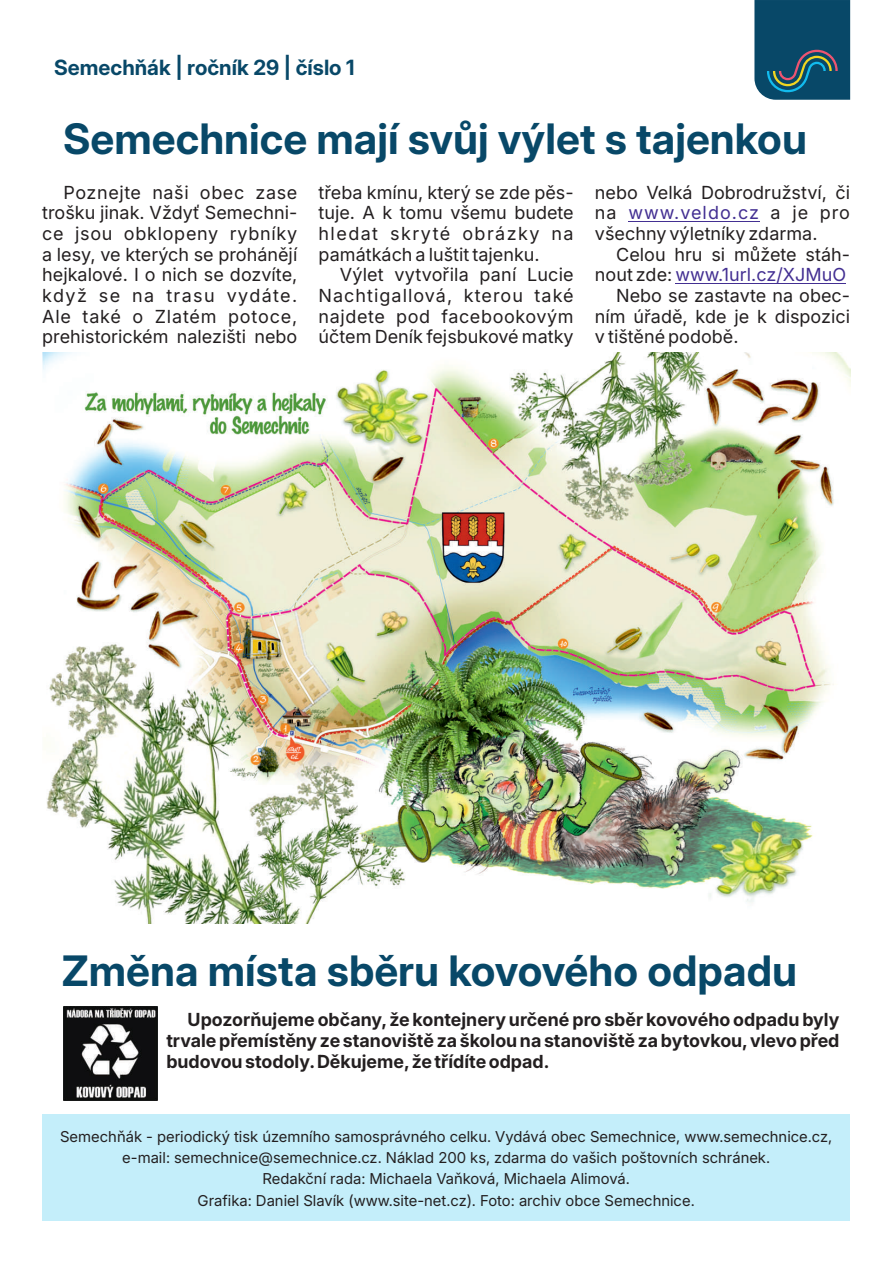
<style>
.page{position:relative;width:893px;height:1263px;background:#fff}
.page>*{position:absolute;margin:0;border:0;box-sizing:border-box;transform-origin:0 0}
.t1{font:700 42px "Inter 28 pt";color:#084868}
.t2{font:700 21px "Inter 28 pt";color:#084868}
.t3{font:18px/20.7px "Inter";color:#231f20;text-align:justify}
.t4{font:700 18px/20.7px "Inter 18 pt";color:#231f20;text-align:justify}
.t5{font:15px/21.5px "Inter 18 pt";color:#231f20;text-align:center}
.s1{color:#432f92}
</style>
<div class="page">
<div style="left:42px;top:1114px;width:808px;height:106px;background:#c4eefa"></div>
<svg style="left:754px;top:0;width:96px;height:100px;background:#17516c"></svg>
<hr style="left:628px;top:221px;width:132px;height:1px;background:#432f92">
<hr style="left:675px;top:283px;width:171px;height:1px;background:#432f92">
<img style="left:42px;top:353px;width:808px;height:571px">
<img style="left:63px;top:1006px;width:95px;height:94px">
<p class="t2" style="left:54px;top:55px;width:302px">Semechňák | ročník 29 | číslo 1</p>
<h1 class="t1" style="left:63px;top:114px;width:745px">Semechnice mají svůj výlet s tajenkou</h1>
<p class="t3" style="left:42px;top:182px;width:257px;text-indent:21px">Poznejte naši obec zase trošku jinak. Vždyť Semechni&shy;ce jsou obklopeny rybníky a lesy, ve kterých se prohánějí hejkalové. I o nich se dozvíte, když se na trasu vydáte.<br>Ale také o Zlatém potoce, prehistorickém nalezišti nebo</p>
<p class="t3" style="left:319px;top:182px;width:257px">třeba kmínu, který se zde pěs&shy;tuje. A k tomu všemu budete hledat skryté obrázky na památkách a luštit tajenku.</p>
<p class="t3" style="left:595px;top:182px;width:257px">nebo Velká Dobrodružství, či na <span class="s1">www.veldo.cz</span> a je pro všechny výletníky zdarma.</p>
<p class="t3" style="left:595px;top:244px;width:257px;text-align:right">Celou hru si můžete stáh&shy;nout zde: <span class="s1">www.1url.cz/XJMuO</span></p>
<p class="t3" style="left:319px;top:264px;width:257px;text-indent:21px">Výlet vytvořila paní Lucie Nachtigallová, kterou také najdete pod facebookovým účtem Deník fejsbukové matky</p>
<p class="t3" style="left:595px;top:285px;width:257px;text-indent:21px">Nebo se zastavte na obec&shy;ním úřadě, kde je k dispozici v tištěné podobě.</p>
<h1 class="t1" style="left:62px;top:945px;width:737px">Změna místa sběru kovového odpadu</h1>
<p class="t4" style="left:166px;top:1009px;width:675px;text-indent:21px">Upozorňujeme občany,že kontejnery určené pro sběr kovového odpadu byly trvale přemístěny ze stanoviště za školou na stanoviště za bytovkou,vlevo před budovou stodoly.Děkujeme,že třídíte odpad.</p>
<p class="t5" style="left:60px;top:1125px;width:774px">Semechňák - periodický tisk územního samosprávného celku. Vydává obec Semechnice, www.semechnice.cz, e-mail: semechnice@semechnice.cz. Náklad 200 ks, zdarma do vašich poštovních schránek.<br>Redakční rada: Michaela Vaňková, Michaela Alimová.<br>Grafika: Daniel Slavík (www.site-net.cz). Foto: archiv obce Semechnice.</p>
</div>
